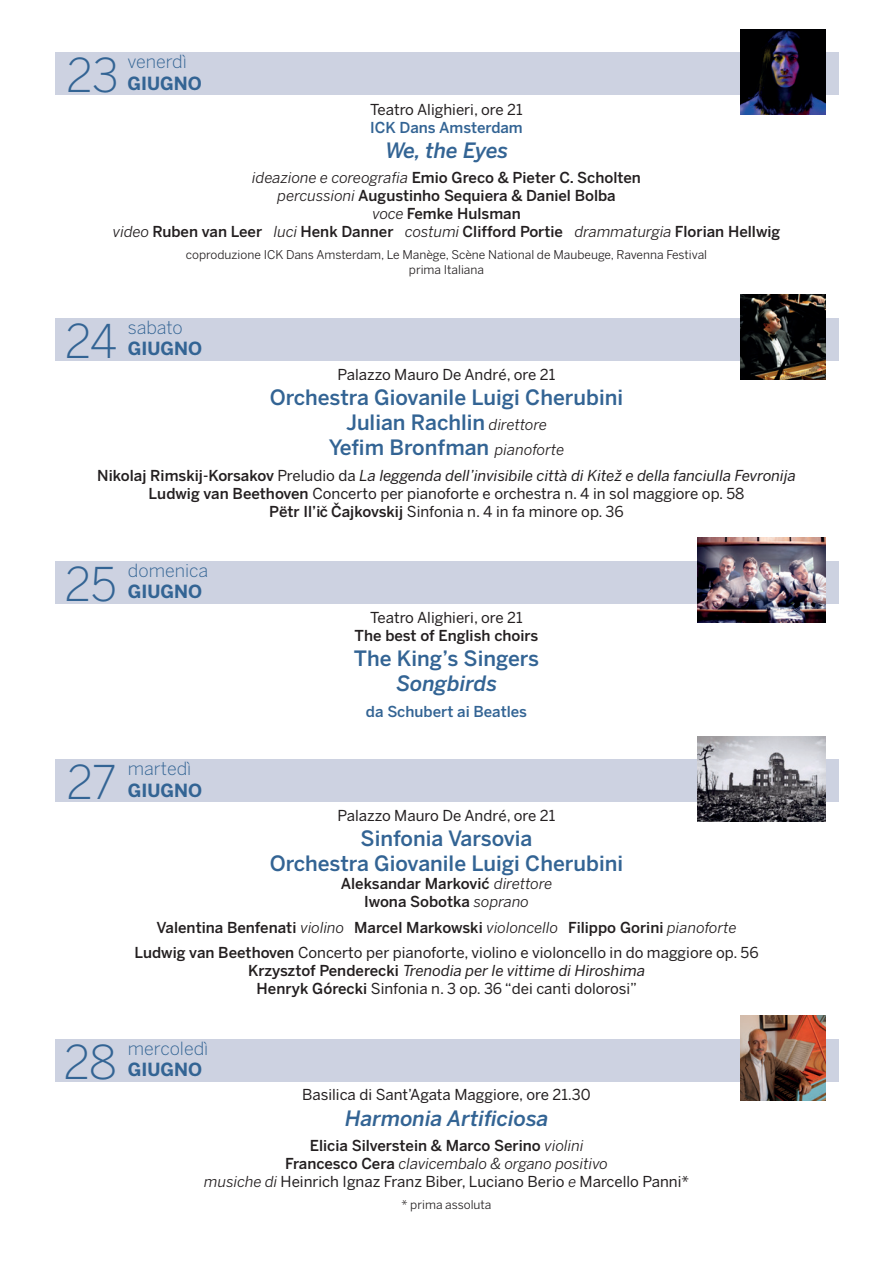
<style>
.page{position:relative;width:893px;height:1263px;background:#fff}
.page>*{position:absolute;margin:0;border:0;box-sizing:border-box;transform-origin:0 0}
.t1{font:300 46.2px "Benton Sans";letter-spacing:-.02em;color:#336494}
.t2{font:500 21px/25.2px "Benton Sans";color:#336494;text-align:center}
.t3{font:italic 500 21px "Benton Sans";color:#336494}
.t4{font:300 18px "Benton Sans";color:#336494}
.t5{font:700 18px "Benton Sans";color:#336494}
.t6{font:15px/18px "Benton Sans";color:#231f20;text-align:center}
.t7{font:500 15px/18px "Benton Sans";color:#231f20;text-align:center}
.t8{font:500 15px "Benton Sans";color:#336494}
.t9{font:12px/14.4px "Benton Sans";color:#231f20;text-align:center}
.s1{font-weight:400;font-style:italic}
.s2{font-weight:400;font-style:italic;font-size:15px;color:#231f20}
.s3{font-weight:500}
.s4{font-style:italic}
.s5{font-weight:400}
</style>
<div class="page">
<div style="left:55px;top:53px;width:783px;height:42px;background:#cdd2e1"></div>
<img style="left:740px;top:30px;width:85px;height:85px">
<div style="left:55px;top:318px;width:783px;height:43px;background:#cdd2e1"></div>
<img style="left:740px;top:295px;width:85px;height:85px">
<div style="left:55px;top:561px;width:783px;height:43px;background:#cdd2e1"></div>
<img style="left:698px;top:538px;width:127px;height:85px">
<div style="left:55px;top:759px;width:783px;height:43px;background:#cdd2e1"></div>
<img style="left:698px;top:736px;width:127px;height:85px">
<div style="left:55px;top:1039px;width:783px;height:42px;background:#cdd2e1"></div>
<img style="left:740px;top:1015px;width:85px;height:85px">
<h1 class="t1" style="left:66px;top:48px;width:54px">23</h1>
<p class="t4" style="left:128px;top:51px;width:61px">venerdì</p>
<p class="t5" style="left:128px;top:73px;width:76px">GIUGNO</p>
<p class="t6" style="left:370px;top:100px;width:154px">Teatro Alighieri, ore 21</p>
<p class="t8" style="left:370px;top:118px;width:154px">ICK Dans Amsterdam</p>
<h2 class="t3" style="left:385px;top:138px;width:124px">We, the Eyes</h2>
<p class="t7" style="left:113px;top:169px;width:669px"><span class="s1">ideazione e coreografia</span> Emio Greco &amp; Pieter C. Scholten<br><span class="s1">percussioni</span> Augustinho Sequiera &amp; Daniel Bolba<br><span class="s1">voce</span> Femke Hulsman<br><span class="s1">video</span> Ruben van Leer <span class="s1">luci</span> Henk Danner <span class="s1">costumi</span> Clifford Portie <span class="s1">drammaturgia</span> Florian Hellwig</p>
<p class="t9" style="left:186px;top:247px;width:523px">coproduzione ICK Dans Amsterdam, Le Manège, Scène National de Maubeuge, Ravenna Festival prima Italiana</p>
<h1 class="t1" style="left:65px;top:314px;width:54px">24</h1>
<p class="t4" style="left:128px;top:317px;width:57px">sabato</p>
<p class="t5" style="left:128px;top:338px;width:76px">GIUGNO</p>
<p class="t6" style="left:338px;top:365px;width:219px">Palazzo Mauro De André, ore 21</p>
<h2 class="t2" style="left:270px;top:384px;width:355px">Orchestra Giovanile Luigi Cherubini<br>Julian Rachlin <span class="s2">direttore<br></span>Yefim Bronfman <span class="s2">pianoforte</span></h2>
<p class="t6" style="left:97px;top:466px;width:700px"><span class="s3">Nikolaj Rimskij-Korsakov</span> Preludio da <span class="s4">La leggenda dell’invisibile città di Kitež e della fanciulla Fevronija<br></span><span class="s3">Ludwig van Beethoven</span> Concerto per pianoforte e orchestra n. 4 in sol maggiore op. 58<br><span class="s3">Pëtr Il’ic</span> ˇ <span class="s3">C</span><sup>ˇ</sup><span class="s3">ajkovskij</span> Sinfonia n. 4 in fa minore op. 36</p>
<h1 class="t1" style="left:64px;top:557px;width:54px">25</h1>
<p class="t4" style="left:128px;top:560px;width:82px">domenica</p>
<p class="t5" style="left:128px;top:581px;width:76px">GIUGNO</p>
<p class="t6" style="left:370px;top:608px;width:154px">Teatro Alighieri, ore 21</p>
<p class="t7" style="left:355px;top:626px;width:185px">The best of English choirs</p>
<h2 class="t2" style="left:354px;top:645px;width:187px">The King’s Singers</h2>
<h2 class="t3" style="left:396px;top:671px;width:102px">Songbirds</h2>
<p class="t8" style="left:366px;top:702px;width:163px">da Schubert ai Beatles</p>
<h1 class="t1" style="left:67px;top:755px;width:52px">27</h1>
<p class="t4" style="left:128px;top:758px;width:65px">martedì</p>
<p class="t5" style="left:128px;top:779px;width:76px">GIUGNO</p>
<p class="t6" style="left:338px;top:806px;width:219px">Palazzo Mauro De André, ore 21</p>
<h2 class="t2" style="left:270px;top:826px;width:355px">Sinfonia Varsovia<br>Orchestra Giovanile Luigi Cherubini</h2>
<p class="t7" style="left:341px;top:875px;width:213px">Aleksandar Markovic´ <span class="s1">direttore<br></span>Iwona Sobotka <span class="s1">soprano</span></p>
<p class="t7" style="left:134px;top:914px;width:626px;line-height:25.5px">Valentina Benfenati <span class="s1">violino</span> Marcel Markowski <span class="s1">violoncello</span> Filippo Gorini <span class="s1">pianoforte<br></span>Ludwig van Beethoven <span class="s5">Concerto per pianoforte, violino e violoncello in do maggiore op. 56</span></p>
<p class="t6" style="left:248px;top:962px;width:398px"><span class="s3">Krzysztof Penderecki</span> <span class="s4">Trenodia per le vittime di Hiroshima<br></span><span class="s3">Henryk Górecki</span> Sinfonia n. 3 op. 36 “dei canti dolorosi”</p>
<h1 class="t1" style="left:63px;top:1034px;width:55px">28</h1>
<p class="t4" style="left:128px;top:1037px;width:82px">mercoledì</p>
<p class="t5" style="left:128px;top:1059px;width:76px">GIUGNO</p>
<p class="t6" style="left:302px;top:1086px;width:290px">Basilica di Sant’Agata Maggiore, ore 21.30</p>
<h2 class="t3" style="left:345px;top:1105px;width:205px">Harmonia Artificiosa</h2>
<p class="t6" style="left:204px;top:1136px;width:487px"><span class="s3">Elicia Silverstein &amp; Marco Serino</span> <span class="s4">violini<br></span><span class="s3">Francesco Cera</span> <span class="s4">clavicembalo &amp; organo positivo<br>musiche di</span> Heinrich Ignaz Franz Biber, Luciano Berio <span class="s4">e</span> Marcello Panni*</p>
<p class="t9" style="left:401px;top:1197px;width:91px">* prima assoluta</p>
</div>
